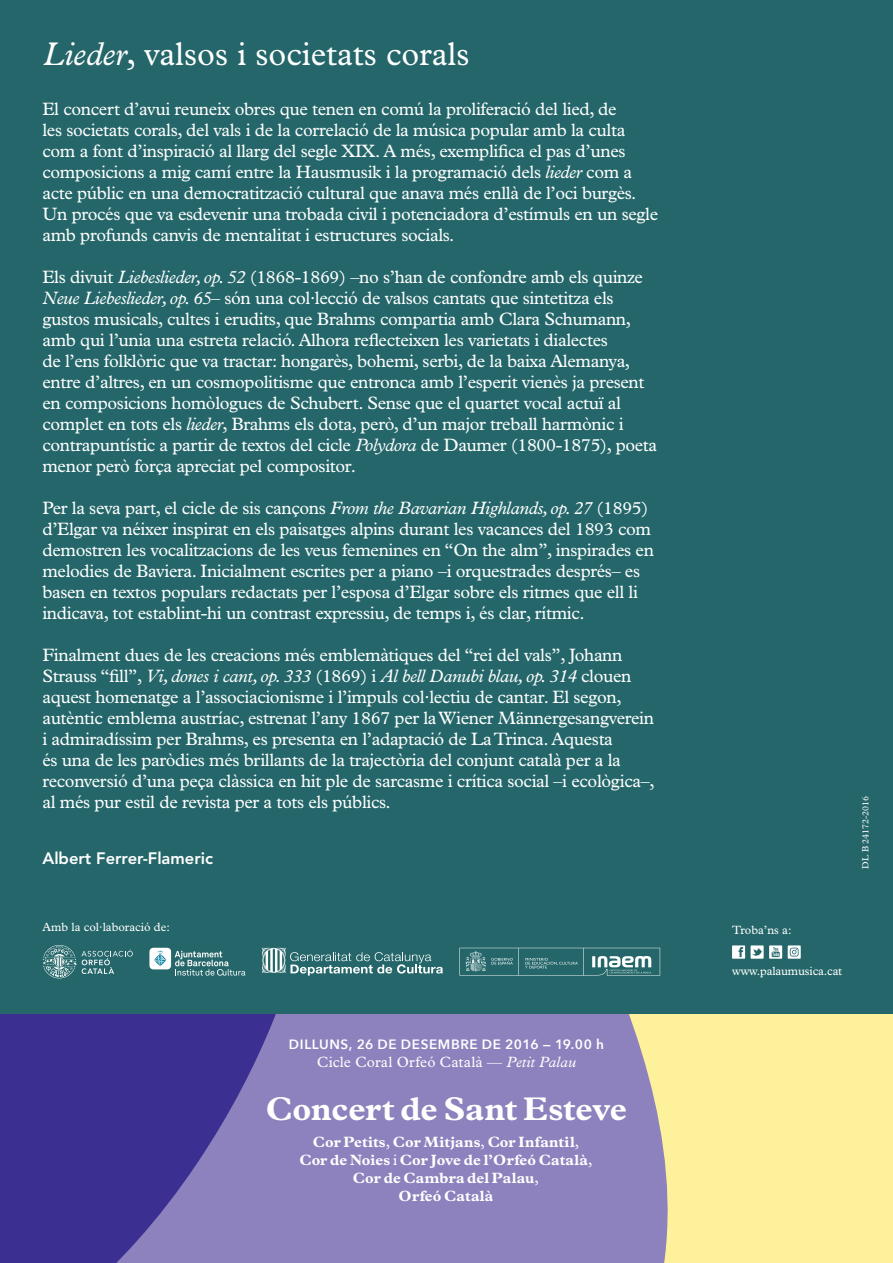
<style>
.page{position:relative;width:893px;height:1263px;background:#246669}
.page>*{position:absolute;margin:0;border:0;box-sizing:border-box;transform-origin:0 0}
.t1{font:33px "Plantin Std";color:#fff}
.t2{font:700 33px "Plantin Std";letter-spacing:-.005em;color:#fff}
.t3{font:18px/21px "Plantin Std";letter-spacing:-.02em;color:#fff}
.t4{font:800 16.5px "Avenir LT Std";color:#fff}
.t5{font:700 15px/18px "Plantin Std";letter-spacing:.015em;color:#fff;text-align:center}
.t6{font:15px "Plantin Std";letter-spacing:.01em;color:#fff}
.t7{font:600 13.5px "Avenir Next";letter-spacing:.045em;color:#fff}
.t8{font:12px "Plantin Std";color:#fff}
.t9{font:9px "Plantin Std";color:#fff}
.s1{font-style:italic}
.s2{font-weight:400}
</style>
<div class="page">
<div style="left:149px;top:948px;width:22px;height:21px;background:#fff;border-radius:4px"></div>
<svg style="left:154px;top:950px;width:13px;height:16px"></svg>
<svg style="left:175px;top:951px;width:70px;height:25px"></svg>
<svg style="left:262px;top:947px;width:181px;height:29px"></svg>
<svg style="left:43px;top:945px;width:90px;height:33px"></svg>
<svg style="left:459px;top:948px;width:201px;height:28px"></svg>
<svg style="left:732px;top:945px;width:13px;height:14px"></svg>
<svg style="left:788px;top:945px;width:13px;height:14px"></svg>
<svg style="left:751px;top:945px;width:31px;height:14px"></svg>
<div style="left:0;top:1014px;width:893px;height:249px;background:#fdf19b"></div>
<svg style="left:516px;top:1014px;width:152px;height:249px;background:#958aba"></svg>
<svg style="left:0;top:1014px;width:516px;height:249px;background:#6b60ab"></svg>
<h1 class="t1" style="left:43px;top:35px;width:428px"><span class="s1">Lieder</span>, valsos i societats corals</h1>
<p class="t3" style="left:42px;top:98px;width:617px">El concert d’avui reuneix obres que tenen en comú la proliferació del lied, de<br>les societats corals, del vals i de la correlació de la música popular amb la culta com a font d’inspiració al llarg del segle XIX. A més, exemplifica el pas d’unes composicions a mig camí entre la Hausmusik i la programació dels <span class="s1">lieder</span> com a acte públic en una democratització cultural que anava més enllà de l’oci burgès.<br>Un procés que va esdevenir una trobada civil i potenciadora d’estímuls en un segle amb profunds canvis de mentalitat i estructures socials.</p>
<p class="t3" style="left:42px;top:266px;width:616px">Els divuit <span class="s1">Liebeslieder, op. 52</span> (1868-1869) –no s’han de confondre amb els quinze <span class="s1">Neue Liebeslieder, op. 65</span>– són una col·lecció de valsos cantats que sintetitza els gustos musicals, cultes i erudits, que Brahms compartia amb Clara Schumann, amb qui l’unia una estreta relació. Alhora reflecteixen les varietats i dialectes<br>de l’ens folklòric que va tractar: hongarès, bohemi, serbi, de la baixa Alemanya, entre d’altres, en un cosmopolitisme que entronca amb l’esperit vienès ja present en composicions homòlogues de Schubert. Sense que el quartet vocal actuï al complet en tots els <span class="s1">lieder</span>, Brahms els dota, però, d’un major treball harmònic i contrapuntístic a partir de textos del cicle <span class="s1">Polydora</span> de Daumer (1800-1875), poeta menor però força apreciat pel compositor.</p>
<p class="t3" style="left:42px;top:497px;width:613px">Per la seva part, el cicle de sis cançons <span class="s1">From the Bavarian Highlands, op. 27</span> (1895) d’Elgar va néixer inspirat en els paisatges alpins durant les vacances del 1893 com demostren les vocalitzacions de les veus femenines en “On the alm”, inspirades en melodies de Baviera. Inicialment escrites per a piano –i orquestrades després– es basen en textos populars redactats per l’esposa d’Elgar sobre els ritmes que ell li indicava, tot establint-hi un contrast expressiu, de temps i, és clar, rítmic.</p>
<p class="t3" style="left:42px;top:644px;width:614px">Finalment dues de les creacions més emblemàtiques del “rei del vals”, Johann Strauss “fill”, <span class="s1">Vi, dones i cant, op. 333</span> (1869) i <span class="s1">Al bell Danubi blau, op. 314</span> clouen aquest homenatge a l’associacionisme i l’impuls col·lectiu de cantar. El segon, autèntic emblema austríac, estrenat l’any 1867 per la Wiener Männergesangverein i admiradíssim per Brahms, es presenta en l’adaptació de La Trinca. Aquesta<br>és una de les paròdies més brillants de la trajectòria del conjunt català per a la reconversió d’una peça clàssica en hit ple de sarcasme i crítica social –i ecològica–, al més pur estil de revista per a tots els públics.</p>
<p class="t4" style="left:42px;top:849px;width:172px">Albert Ferrer-Flameric</p>
<p class="t9" style="left:860px;top:869px;width:74px;rotate:-90deg">DL B 24172-2016</p>
<p class="t8" style="left:42px;top:920px;width:129px">Amb la col·laboració de:</p>
<p class="t8" style="left:732px;top:923px;width:61px">Troba’ns a:</p>
<p class="t8" style="left:732px;top:964px;width:112px">www.palaumusica.cat</p>
<p class="t7" style="left:289px;top:1033px;width:317px">DILLUNS, 26 DE DESEMBRE DE 2016 — 19.00 h</p>
<p class="t6" style="left:317px;top:1053px;width:261px">Cicle Coral Orfeó Català — <span class="s1">Petit Palau</span></p>
<h1 class="t2" style="left:266px;top:1089px;width:363px">Concert de Sant Esteve</h1>
<p class="t5" style="left:299px;top:1133px;width:295px">Cor Petits<span class="s2">,</span> Cor Mitjans<span class="s2">,</span> Cor Infantil<span class="s2">,<br></span>Cor de Noies <span class="s2">i</span> Cor Jove de l’Orfeó Català<span class="s2">,<br></span>Cor de Cambra del Palau<span class="s2">,<br></span>Orfeó Català</p>
</div>
